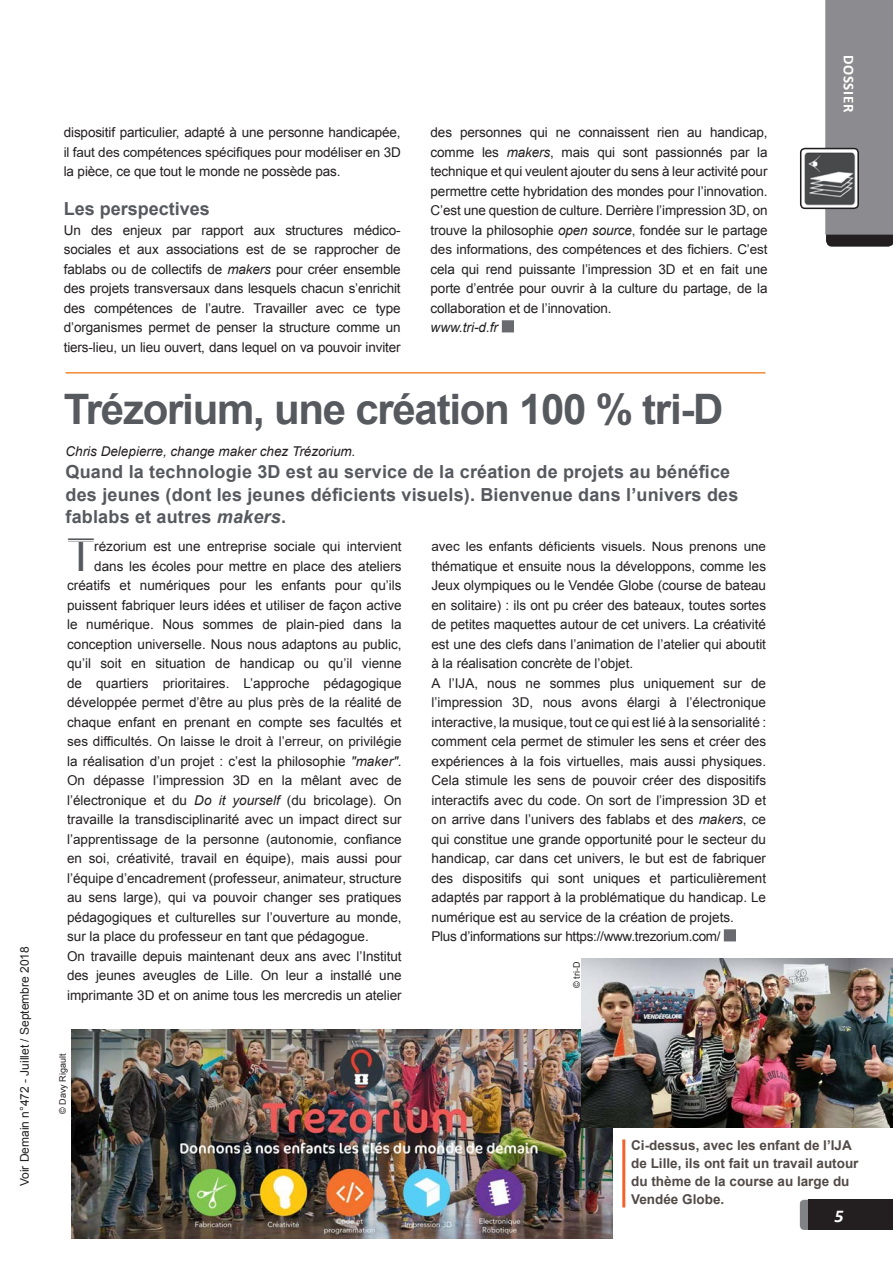
<style>
.page{position:relative;width:893px;height:1263px;background:#fff}
.page>*{position:absolute;margin:0;border:0;box-sizing:border-box;transform-origin:0 0}
.t1{font:45.3px "Arial";color:#56595e}
.t2{font:700 42px "Arial";letter-spacing:-.03em;color:#56595e}
.t3{font:700 18px/22.5px "Arial";letter-spacing:.01em;color:#56595e}
.t4{font:italic 700 18px "Calibri";color:#fff}
.t5{font:700 15px "Calibri";letter-spacing:.04em;color:#fff}
.t6{font:13.5px/19.5px "Arial";color:#231f20;text-align:justify}
.t7{font:700 13.5px/18px "Arial";color:#524a47}
.t8{font:italic 13.5px "Arial";color:#231f20}
.t9{font:12px "Arial";color:#231f20}
.t10{font:9px "Arial";color:#231f20}
.s1{font-style:italic}
</style>
<div class="page">
<svg style="left:800px;top:1200px;width:9px;height:30px"></svg>
<div style="left:809px;top:1200px;width:84px;height:30px;background:#231f20"></div>
<svg style="left:825px;top:0;width:68px;height:247px;background:#87868a"></svg>
<img style="left:804px;top:151px;width:52px;height:55px">
<div style="left:800px;top:148px;width:59px;height:61px;border:2px solid #231f20;border-radius:4px"></div>
<div style="left:502px;top:320px;width:12px;height:12px;background:#686a6f;border:2px solid #686a6f"></div>
<div style="left:724px;top:929px;width:12px;height:12px;background:#686a6f;border:2px solid #686a6f"></div>
<hr style="left:66px;top:372px;width:699px;height:2px;background:#f58832">
<img style="left:71px;top:1029px;width:541px;height:210px">
<img style="left:582px;top:959px;width:311px;height:169px">
<hr style="left:622px;top:1139px;width:3px;height:68px;background:#f2622a">
<p class="t9" style="left:18px;top:1186px;width:242px;rotate:-90deg">Voir Demain n°472 - Juillet / Septembre 2018</p>
<p class="t6" style="left:64px;top:123px;width:338px">dispositif particulier, adapté à une personne handicapée, il faut des compétences spécifiques pour modéliser en 3D la pièce, ce que tout le monde ne possède pas.</p>
<h3 class="t3" style="left:64px;top:198px;width:148px">Les perspectives</h3>
<p class="t6" style="left:64px;top:220px;width:339px">Un des enjeux par rapport aux structures médico&shy;sociales et aux associations est de se rapprocher de fablabs ou de collectifs de <span class="s1">makers</span> pour créer ensemble des projets transversaux dans lesquels chacun s’enrichit des compétences de l’autre. Travailler avec ce type d’organismes permet de penser la structure comme un tiers-lieu, un lieu ouvert, dans lequel on va pouvoir inviter</p>
<p class="t6" style="left:431px;top:123px;width:339px">des personnes qui ne connaissent rien au handicap, comme les <span class="s1">makers</span>, mais qui sont passionnés par la technique et qui veulent ajouter du sens à leur activité pour permettre cette hybridation des mondes pour l’innovation.<br>C’est une question de culture. Derrière l’impression 3D, on trouve la philosophie <span class="s1">open source</span>, fondée sur le partage des informations, des compétences et des fichiers. C’est cela qui rend puissante l’impression 3D et en fait une porte d’entrée pour ouvrir à la culture du partage, de la collaboration et de l’innovation.</p>
<p class="t8" style="left:431px;top:320px;width:69px">www.tri-d.fr</p>
<h2 class="t2" style="left:64px;top:386px;width:661px">Trézorium, une création 100 % tri-D</h2>
<p class="t8" style="left:65px;top:444px;width:292px">Chris Delepierre, change maker chez Trézorium.</p>
<h3 class="t3" style="left:66px;top:461px;width:674px">Quand la technologie 3D est au service de la création de projets au bénéfice des jeunes (dont les jeunes déficients visuels). Bienvenue dans l’univers des fablabs et autres <span class="s1">makers</span>.</h3>
<h1 class="t1" style="left:67px;top:530px;width:29px">T</h1>
<p class="t6" style="left:94px;top:537px;width:309px">rézorium est une entreprise sociale qui intervient</p>
<p class="t6" style="left:94px;top:556px;width:309px">dans les écoles pour mettre en place des ateliers</p>
<p class="t6" style="left:67px;top:576px;width:336px">créatifs et numériques pour les enfants pour qu’ils</p>
<p class="t6" style="left:67px;top:595px;width:336px">puissent fabriquer leurs idées et utiliser de façon active</p>
<p class="t6" style="left:67px;top:615px;width:336px">le numérique. Nous sommes de plain-pied dans la</p>
<p class="t6" style="left:67px;top:634px;width:336px">conception universelle. Nous nous adaptons au public,</p>
<p class="t6" style="left:67px;top:654px;width:336px">qu’il soit en situation de handicap ou qu’il vienne</p>
<p class="t6" style="left:67px;top:673px;width:336px">de quartiers prioritaires. L’approche pédagogique</p>
<p class="t6" style="left:67px;top:693px;width:336px">développée permet d’être au plus près de la réalité de</p>
<p class="t6" style="left:67px;top:712px;width:336px">chaque enfant en prenant en compte ses facultés et</p>
<p class="t6" style="left:67px;top:732px;width:336px">ses difficultés. On laisse le droit à l’erreur, on privilégie</p>
<p class="t6" style="left:67px;top:751px;width:336px">la réalisation d’un projet : c’est la philosophie <span class="s1">"maker"</span>.</p>
<p class="t6" style="left:67px;top:771px;width:336px">On dépasse l’impression 3D en la mêlant avec de</p>
<p class="t6" style="left:67px;top:790px;width:336px">l’électronique et du <span class="s1">Do it yourself</span> (du bricolage). On</p>
<p class="t6" style="left:67px;top:810px;width:336px">travaille la transdisciplinarité avec un impact direct sur</p>
<p class="t6" style="left:67px;top:829px;width:336px">l’apprentissage de la personne (autonomie, confiance</p>
<p class="t6" style="left:67px;top:849px;width:336px">en soi, créativité, travail en équipe), mais aussi pour</p>
<p class="t6" style="left:67px;top:868px;width:336px">l’équipe d’encadrement (professeur, animateur, structure</p>
<p class="t6" style="left:67px;top:888px;width:336px">au sens large), qui va pouvoir changer ses pratiques</p>
<p class="t6" style="left:67px;top:907px;width:336px">pédagogiques et culturelles sur l’ouverture au monde,</p>
<p class="t6" style="left:67px;top:927px;width:303px">sur la place du professeur en tant que pédagogue.</p>
<p class="t6" style="left:67px;top:946px;width:336px">On travaille depuis maintenant deux ans avec l’Institut</p>
<p class="t6" style="left:67px;top:966px;width:336px">des jeunes aveugles de Lille. On leur a installé une</p>
<p class="t6" style="left:67px;top:985px;width:336px">imprimante 3D et on anime tous les mercredis un atelier</p>
<p class="t10" style="left:58px;top:1114px;width:62px;rotate:-90deg">© Davy Rigault</p>
<p class="t6" style="left:431px;top:537px;width:336px;text-align:left">avec les enfants déficients visuels. Nous prenons une thématique et ensuite nous la développons, comme les Jeux olympiques ou le Vendée Globe (course de bateau en solitaire) : ils ont pu créer des bateaux, toutes sortes de petites maquettes autour de cet univers. La créativité est une des clefs dans l’animation de l’atelier qui aboutit à la réalisation concrète de l’objet.<br>A l’IJA, nous ne sommes plus uniquement sur de l’impression 3D, nous avons élargi à l’électronique interactive, la musique, tout ce qui est lié à la sensorialité : comment cela permet de stimuler les sens et créer des expériences à la fois virtuelles, mais aussi physiques.<br>Cela stimule les sens de pouvoir créer des dispositifs interactifs avec du code. On sort de l’impression 3D et on arrive dans l’univers des fablabs et des <span class="s1">makers</span>, ce qui constitue une grande opportunité pour le secteur du handicap, car dans cet univers, le but est de fabriquer des dispositifs qui sont uniques et particulièrement adaptés par rapport à la problématique du handicap. Le numérique est au service de la création de projets.<br>Plus d’informations sur https://www.trezorium.com/</p>
<p class="t10" style="left:572px;top:988px;width:28px;rotate:-90deg">© tri-D</p>
<p class="t5" style="left:855px;top:55px;width:59px;rotate:90deg">DOSSIER</p>
<p class="t7" style="left:631px;top:1136px;width:229px">Ci-dessus, avec les enfant de l’IJA de Lille, ils ont fait un travail autour du thème de la course au large du<br>Vendée Globe.</p>
<h3 class="t4" style="left:834px;top:1208px;width:11px">5</h3>
</div>
